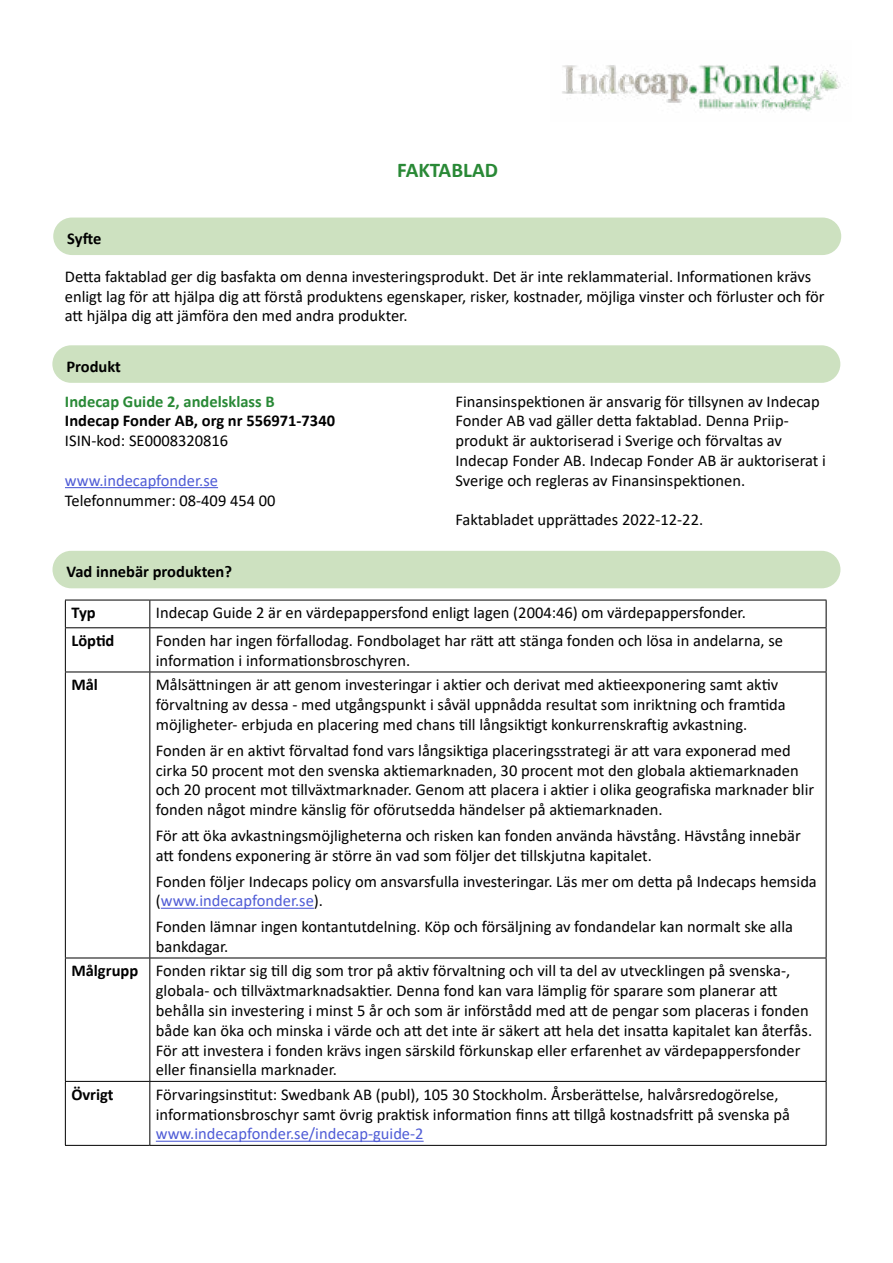
<style>
.page{position:relative;width:893px;height:1263px;background:#fff}
.page>*{position:absolute;margin:0;border:0;box-sizing:border-box;transform-origin:0 0}
.t1{font:700 21px "Calibri";color:#298936}
.t2{font:16.5px/19.8px "Calibri";color:#000}
.t3{font:700 16.5px "Calibri";color:#000}
.t4{font:16.5px "Calibri";color:#4f5cd6}
.t5{font:700 16.5px "Calibri";color:#298936}
.s1{color:#4f5cd6}
.s2{font-weight:700}
</style>
<div class="page">
<div style="left:55px;top:219px;width:785px;height:35px;background:#cde1c0;border-radius:17px"></div>
<div style="left:53px;top:218px;width:788px;height:37px;border:3px solid #cde1c0;border-radius:17px"></div>
<img style="left:562px;top:65px;width:279px;height:46px">
<div style="left:54px;top:347px;width:785px;height:34px;background:#cde1c0;border-radius:17px"></div>
<div style="left:52px;top:345px;width:788px;height:38px;border:3px solid #cde1c0;border-radius:17px"></div>
<hr style="left:65px;top:487px;width:153px;height:1px;background:#4f5cd6">
<div style="left:54px;top:552px;width:785px;height:35px;background:#cde1c0;border-radius:17px"></div>
<div style="left:52px;top:551px;width:788px;height:37px;border:3px solid #cde1c0;border-radius:17px"></div>
<hr style="left:65px;top:600px;width:85px;height:1px;background:#000">
<svg style="left:65px;top:600px;width:1px;height:27px"></svg>
<hr style="left:150px;top:600px;width:676px;height:1px;background:#000">
<svg style="left:149px;top:600px;width:1px;height:27px"></svg>
<svg style="left:826px;top:600px;width:1px;height:27px"></svg>
<hr style="left:65px;top:627px;width:85px;height:1px;background:#000">
<hr style="left:65px;top:628px;width:1px;height:44px;background:#000">
<hr style="left:150px;top:627px;width:676px;height:1px;background:#000">
<hr style="left:149px;top:628px;width:1px;height:44px;background:#000">
<hr style="left:826px;top:628px;width:1px;height:44px;background:#000">
<hr style="left:65px;top:672px;width:85px;height:1px;background:#000">
<hr style="left:65px;top:672px;width:1px;height:285px;background:#000">
<hr style="left:150px;top:672px;width:676px;height:1px;background:#000">
<hr style="left:149px;top:672px;width:1px;height:285px;background:#000">
<hr style="left:826px;top:672px;width:1px;height:285px;background:#000">
<hr style="left:65px;top:957px;width:85px;height:1px;background:#000">
<hr style="left:65px;top:958px;width:1px;height:123px;background:#000">
<hr style="left:150px;top:957px;width:676px;height:1px;background:#000">
<hr style="left:149px;top:958px;width:1px;height:123px;background:#000">
<hr style="left:826px;top:958px;width:1px;height:123px;background:#000">
<hr style="left:65px;top:1081px;width:85px;height:1px;background:#000">
<hr style="left:65px;top:1082px;width:1px;height:63px;background:#000">
<hr style="left:150px;top:1081px;width:676px;height:1px;background:#000">
<hr style="left:149px;top:1082px;width:1px;height:63px;background:#000">
<hr style="left:826px;top:1082px;width:1px;height:63px;background:#000">
<hr style="left:65px;top:1145px;width:85px;height:1px;background:#000">
<hr style="left:150px;top:1145px;width:676px;height:1px;background:#000">
<hr style="left:161px;top:908px;width:153px;height:1px;background:#4f5cd6">
<hr style="left:156px;top:1141px;width:268px;height:1px;background:#4f5cd6">
<p class="t3" style="left:67px;top:227px;width:36px">Syfte</p>
<p class="t1" style="left:397px;top:155px;width:102px">FAKTABLAD</p>
<p class="t2" style="left:65px;top:266px;width:761px">Detta faktablad ger dig basfakta om denna investeringsprodukt. Det är inte reklammaterial. Informationen krävs enligt lag för att hjälpa dig att förstå produktens egenskaper, risker, kostnader, möjliga vinster och förluster och för att hjälpa dig att jämföra den med andra produkter.</p>
<p class="t3" style="left:66px;top:355px;width:56px">Produkt</p>
<p class="t5" style="left:65px;top:389px;width:211px">Indecap Guide 2, andelsklass B</p>
<p class="t3" style="left:65px;top:409px;width:272px">Indecap Fonder AB, org nr 556971-7340</p>
<p class="t2" style="left:65px;top:430px;width:165px">ISIN-kod: SE0008320816</p>
<p class="t4" style="left:65px;top:469px;width:155px">www.indecapfonder.se</p>
<p class="t2" style="left:65px;top:490px;width:212px">Telefonnummer: 08-409 454 00</p>
<p class="t2" style="left:455px;top:391px;width:372px">Finansinspektionen är ansvarig för tillsynen av Indecap Fonder AB vad gäller detta faktablad. Denna Priip‐ produkt är auktoriserad i Sverige och förvaltas av Indecap Fonder AB. Indecap Fonder AB är auktoriserat i Sverige och regleras av Finansinspektionen.</p>
<p class="t2" style="left:455px;top:510px;width:249px">Faktabladet upprättades 2022-12-22.</p>
<p class="t3" style="left:66px;top:560px;width:167px">Vad innebär produkten?</p>
<p class="t3" style="left:71px;top:601px;width:26px">Typ</p>
<p class="t2" style="left:156px;top:603px;width:591px">Indecap Guide 2 är en värdepappersfond enligt lagen (2004:46) om värdepappersfonder.</p>
<p class="t3" style="left:71px;top:629px;width:45px">Löptid</p>
<p class="t2" style="left:156px;top:630px;width:629px">Fonden har ingen förfallodag. Fondbolaget har rätt att stänga fonden och lösa in andelarna, se information i informationsbroschyren.</p>
<p class="t3" style="left:71px;top:673px;width:28px">Mål</p>
<p class="t2" style="left:156px;top:674px;width:631px">Målsättningen är att genom investeringar i aktier och derivat med aktieexponering samt aktiv förvaltning av dessa - med utgångspunkt i såväl uppnådda resultat som inriktning och framtida möjligheter- erbjuda en placering med chans till långsiktigt konkurrenskraftig avkastning.</p>
<p class="t2" style="left:156px;top:740px;width:660px">Fonden är en aktivt förvaltad fond vars långsiktiga placeringsstrategi är att vara exponerad med cirka 50 procent mot den svenska aktiemarknaden, 30 procent mot den globala aktiemarknaden och 20 procent mot tillväxtmarknader. Genom att placera i aktier i olika geografiska marknader blir fonden något mindre känslig för oförutsedda händelser på aktiemarknaden.</p>
<p class="t2" style="left:156px;top:825px;width:646px">För att öka avkastningsmöjligheterna och risken kan fonden använda hävstång. Hävstång innebär att fondens exponering är större än vad som följer det tillskjutna kapitalet.</p>
<p class="t2" style="left:156px;top:871px;width:662px">Fonden följer Indecaps policy om ansvarsfulla investeringar. Läs mer om detta på Indecaps hemsida (<span class="s1">www.indecapfonder.se</span>).</p>
<p class="t2" style="left:156px;top:916px;width:639px">Fonden lämnar ingen kontantutdelning. Köp och försäljning av fondandelar kan normalt ske alla bankdagar.</p>
<p class="t2" style="left:156px;top:960px;width:658px;text-indent:-84px"><span class="s2">Målgrupp</span> Fonden riktar sig till dig som tror på aktiv förvaltning och vill ta del av utvecklingen på svenska-, globala- och tillväxtmarknadsaktier. Denna fond kan vara lämplig för sparare som planerar att behålla sin investering i minst 5 år och som är införstådd med att de pengar som placeras i fonden både kan öka och minska i värde och att det inte är säkert att hela det insatta kapitalet kan återfås.<br>För att investera i fonden krävs ingen särskild förkunskap eller erfarenhet av värdepappersfonder eller finansiella marknader.</p>
<p class="t3" style="left:71px;top:1082px;width:44px">Övrigt</p>
<p class="t2" style="left:156px;top:1084px;width:636px">Förvaringsinstitut: Swedbank AB (publ), 105 30 Stockholm. Årsberättelse, halvårsredogörelse, informationsbroschyr samt övrig praktisk information finns att tillgå kostnadsfritt på svenska på</p>
<p class="t4" style="left:156px;top:1122px;width:269px">www.indecapfonder.se/indecap-guide-2</p>
</div>
